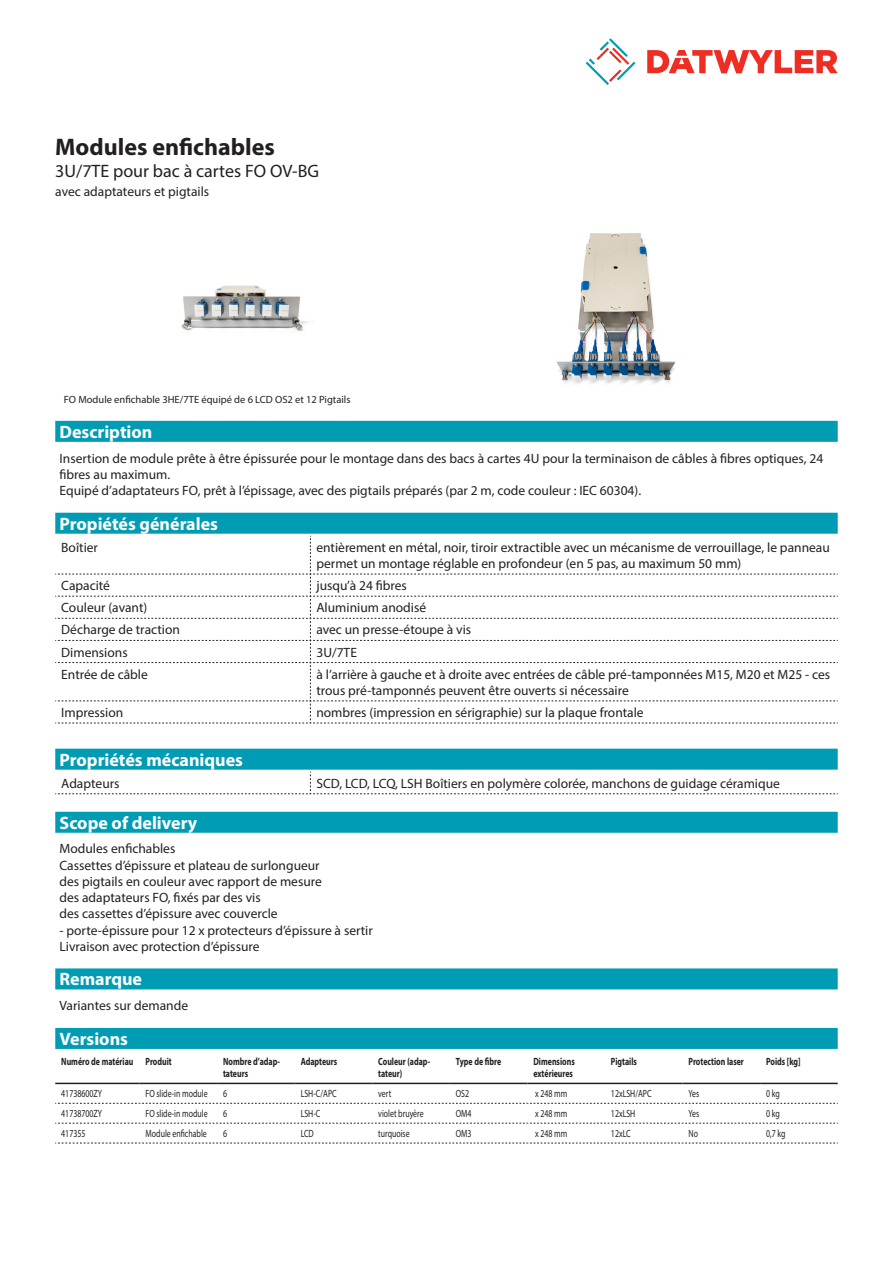
<style>
.page{position:relative;width:893px;height:1263px;background:#fff}
.page>*{position:absolute;margin:0;border:0;box-sizing:border-box;transform-origin:0 0}
.Product_Head{font:700 24px "Myriad Pro";color:#231f20}
.Standard_Head_Proper{font:700 18px "Myriad Pro";color:#fff}
.SubHead{font:18px "Myriad Pro";color:#231f20}
.myriad_light_propert{font:13.5px/16.2px "Myriad Pro";color:#231f20}
.Standard_text{font:13.5px/16.2px "Myriad Pro";color:#231f20}
.myriadlight{font:10.5px "Myriad Pro";color:#231f20;scale:.75 1}
.myriadbold{font:700 10.5px/12.6px "Myriad Pro";color:#231f20;scale:.75 1}
.imagetext{font:10.5px "Myriad Pro";color:#231f20}
</style>
<div class="page">
<svg style="left:586px;top:38px;width:49px;height:47px"></svg>
<svg style="left:647px;top:50px;width:191px;height:23px"></svg>
<div style="left:55px;top:968px;width:783px;height:21px;background:#009cb3"></div>
<div style="left:55px;top:749px;width:783px;height:21px;background:#009cb3"></div>
<svg style="left:55px;top:772px;width:783px;height:22px"></svg>
<img style="left:181px;top:285px;width:128px;height:46px">
<img style="left:557px;top:233px;width:118px;height:151px">
<div style="left:55px;top:1028px;width:783px;height:21px;background:#009cb3"></div>
<hr style="left:55px;top:1083px;width:85px;height:1px;background:#231f20">
<hr style="left:140px;top:1083px;width:77px;height:1px;background:#231f20">
<hr style="left:217px;top:1083px;width:78px;height:1px;background:#231f20">
<hr style="left:295px;top:1083px;width:77px;height:1px;background:#231f20">
<hr style="left:372px;top:1083px;width:78px;height:1px;background:#231f20">
<hr style="left:450px;top:1083px;width:77px;height:1px;background:#231f20">
<hr style="left:527px;top:1083px;width:78px;height:1px;background:#231f20">
<hr style="left:605px;top:1083px;width:77px;height:1px;background:#231f20">
<hr style="left:682px;top:1083px;width:78px;height:1px;background:#231f20">
<hr style="left:760px;top:1083px;width:78px;height:1px;background:#231f20">
<svg style="left:55px;top:1103px;width:783px;height:1px"></svg>
<svg style="left:55px;top:1123px;width:783px;height:1px"></svg>
<svg style="left:55px;top:1143px;width:783px;height:1px"></svg>
<div style="left:55px;top:421px;width:783px;height:21px;background:#009cb3"></div>
<div style="left:55px;top:812px;width:783px;height:21px;background:#009cb3"></div>
<div style="left:55px;top:513px;width:783px;height:21px;background:#009cb3"></div>
<svg style="left:55px;top:536px;width:783px;height:188px"></svg>
<p class="Product_Head" style="left:55px;top:131px;width:221px">Modules enfichables</p>
<p class="SubHead" style="left:55px;top:160px;width:265px">3U/7TE pour bac à cartes FO OV-BG</p>
<p class="Standard_text" style="left:55px;top:183px;width:156px">avec adaptateurs et pigtails</p>
<p class="imagetext" style="left:64px;top:393px;width:288px">FO Module enfichable 3HE/7TE équipé de 6 LCD OS2 et 12 Pigtails</p>
<p class="Standard_Head_Proper" style="left:60px;top:420px;width:94px">Description</p>
<p class="Standard_text" style="left:60px;top:450px;width:765px">Insertion de module prête à être épissurée pour le montage dans des bacs à cartes 4U pour la terminaison de câbles à fibres optiques, 24 fibres au maximum.<br>Equipé d’adaptateurs FO, prêt à l’épissage, avec des pigtails préparés (par 2 m, code couleur : IEC 60304).</p>
<p class="Standard_Head_Proper" style="left:60px;top:512px;width:160px">Propiétés générales</p>
<p class="myriad_light_propert" style="left:61px;top:539px;width:38px">Boîtier</p>
<p class="myriad_light_propert" style="left:316px;top:539px;width:515px">entièrement en métal, noir, tiroir extractible avec un mécanisme de verrouillage, le panneau permet un montage réglable en profondeur (en 5 pas, au maximum 50 mm)</p>
<p class="myriad_light_propert" style="left:61px;top:577px;width:50px">Capacité</p>
<p class="myriad_light_propert" style="left:316px;top:577px;width:92px">jusqu’à 24 fibres</p>
<p class="myriad_light_propert" style="left:61px;top:599px;width:88px">Couleur (avant)</p>
<p class="myriad_light_propert" style="left:316px;top:599px;width:111px">Aluminium anodisé</p>
<p class="myriad_light_propert" style="left:61px;top:622px;width:120px">Décharge de traction</p>
<p class="myriad_light_propert" style="left:316px;top:622px;width:156px">avec un presse-étoupe à vis</p>
<p class="myriad_light_propert" style="left:61px;top:644px;width:68px">Dimensions</p>
<p class="myriad_light_propert" style="left:316px;top:644px;width:42px">3U/7TE</p>
<p class="myriad_light_propert" style="left:61px;top:666px;width:88px">Entrée de câble</p>
<p class="myriad_light_propert" style="left:316px;top:666px;width:515px">à l’arrière à gauche et à droite avec entrées de câble pré-tamponnées M15, M20 et M25 - ces trous pré-tamponnés peuvent être ouverts si nécessaire</p>
<p class="myriad_light_propert" style="left:61px;top:704px;width:64px">Impression</p>
<p class="myriad_light_propert" style="left:316px;top:704px;width:329px">nombres (impression en sérigraphie) sur la plaque frontale</p>
<p class="Standard_Head_Proper" style="left:60px;top:748px;width:185px">Propriétés mécaniques</p>
<p class="myriad_light_propert" style="left:61px;top:775px;width:60px">Adapteurs</p>
<p class="myriad_light_propert" style="left:316px;top:775px;width:465px">SCD, LCD, LCQ, LSH Boîtiers en polymère colorée, manchons de guidage céramique</p>
<p class="Standard_Head_Proper" style="left:60px;top:811px;width:139px">Scope of delivery</p>
<p class="Standard_text" style="left:60px;top:841px;width:264px">Modules enfichables<br>Cassettes d’épissure et plateau de surlongueur des pigtails en couleur avec rapport de mesure des adaptateurs FO, fixés par des vis<br>des cassettes d’épissure avec couvercle</p>
<p class="Standard_text" style="left:60px;top:922px;width:315px">- porte-épissure pour 12 x protecteurs d’épissure à sertir<br>Livraison avec protection d’épissure</p>
<p class="Standard_Head_Proper" style="left:60px;top:968px;width:84px">Remarque</p>
<p class="Standard_text" style="left:60px;top:997px;width:130px">Variantes sur demande</p>
<p class="Standard_Head_Proper" style="left:60px;top:1027px;width:70px">Versions</p>
<p class="myriadbold" style="left:61px;top:1054px;width:98px">Numéro de matériau</p>
<p class="myriadbold" style="left:146px;top:1054px;width:37px">Produit</p>
<p class="myriadbold" style="left:223px;top:1054px;width:77px">Nombre d’adap&shy;tateurs</p>
<p class="myriadbold" style="left:301px;top:1054px;width:50px">Adapteurs</p>
<p class="myriadbold" style="left:378px;top:1054px;width:71px">Couleur (adap&shy;tateur)</p>
<p class="myriadbold" style="left:456px;top:1054px;width:62px">Type de fibre</p>
<p class="myriadbold" style="left:533px;top:1054px;width:57px">Dimensions extérieures</p>
<p class="myriadbold" style="left:611px;top:1054px;width:36px">Pigtails</p>
<p class="myriadbold" style="left:688px;top:1054px;width:75px">Protection laser</p>
<p class="myriadbold" style="left:766px;top:1054px;width:48px">Poids [kg]</p>
<p class="myriadlight" style="left:61px;top:1087px;width:56px">41738600ZY</p>
<p class="myriadlight" style="left:146px;top:1087px;width:84px">FO slide-in module</p>
<p class="myriadlight" style="left:223px;top:1087px;width:7px">6</p>
<p class="myriadlight" style="left:301px;top:1087px;width:50px">LSH-C/APC</p>
<p class="myriadlight" style="left:378px;top:1087px;width:19px">vert</p>
<p class="myriadlight" style="left:456px;top:1087px;width:19px">OS2</p>
<p class="myriadlight" style="left:535px;top:1087px;width:44px">x 248 mm</p>
<p class="myriadlight" style="left:611px;top:1087px;width:56px">12xLSH/APC</p>
<p class="myriadlight" style="left:688px;top:1087px;width:16px">Yes</p>
<p class="myriadlight" style="left:766px;top:1087px;width:20px">0 kg</p>
<p class="myriadlight" style="left:61px;top:1107px;width:56px">41738700ZY</p>
<p class="myriadlight" style="left:146px;top:1107px;width:84px">FO slide-in module</p>
<p class="myriadlight" style="left:223px;top:1107px;width:7px">6</p>
<p class="myriadlight" style="left:301px;top:1107px;width:28px">LSH-C</p>
<p class="myriadlight" style="left:378px;top:1107px;width:62px">violet bruyère</p>
<p class="myriadlight" style="left:456px;top:1107px;width:23px">OM4</p>
<p class="myriadlight" style="left:535px;top:1107px;width:44px">x 248 mm</p>
<p class="myriadlight" style="left:611px;top:1107px;width:34px">12xLSH</p>
<p class="myriadlight" style="left:688px;top:1107px;width:16px">Yes</p>
<p class="myriadlight" style="left:766px;top:1107px;width:20px">0 kg</p>
<p class="myriadlight" style="left:61px;top:1127px;width:34px">417355</p>
<p class="myriadlight" style="left:146px;top:1127px;width:83px">Module enfichable</p>
<p class="myriadlight" style="left:223px;top:1127px;width:7px">6</p>
<p class="myriadlight" style="left:301px;top:1127px;width:19px">LCD</p>
<p class="myriadlight" style="left:378px;top:1127px;width:43px">turquoise</p>
<p class="myriadlight" style="left:456px;top:1127px;width:23px">OM3</p>
<p class="myriadlight" style="left:535px;top:1127px;width:44px">x 248 mm</p>
<p class="myriadlight" style="left:611px;top:1127px;width:28px">12xLC</p>
<p class="myriadlight" style="left:688px;top:1127px;width:14px">No</p>
<p class="myriadlight" style="left:766px;top:1127px;width:27px">0,7 kg</p>
</div>
